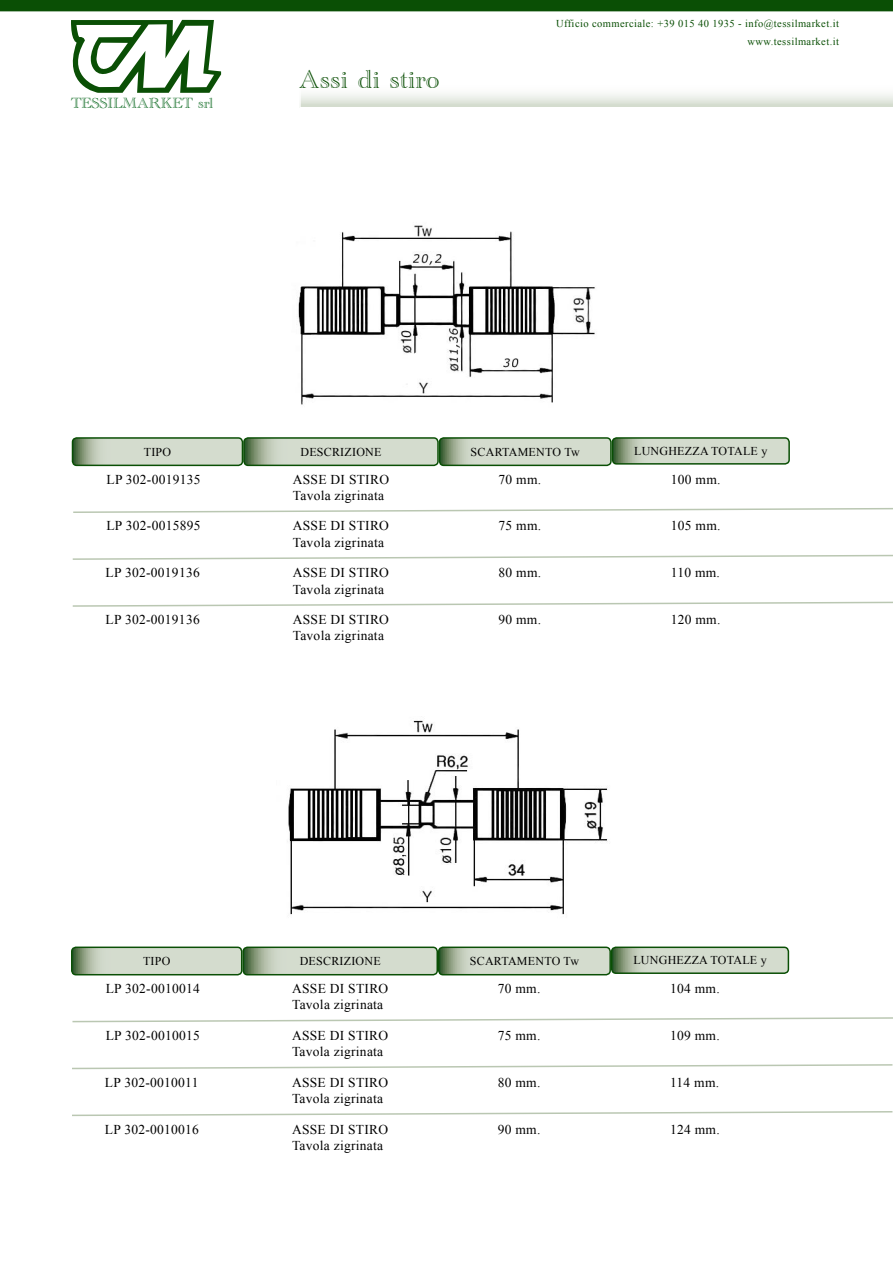
<style>
.page{position:relative;width:893px;height:1263px;background:#fff}
.page>*{position:absolute;margin:0;border:0;box-sizing:border-box;transform-origin:0 0}
.t1{font:27px "Academy Engraved Let Plain";letter-spacing:.02em;color:#0a4f05}
.t2{font:15.15px "Academy Engraved Let Plain";color:#006317}
.t3{font:13.5px/16.2px "Times New Roman";letter-spacing:.02em;color:#000}
.t4{font:12px "Times New Roman";letter-spacing:.02em;color:#000}
.t5{font:10.5px/17.9px "Times New Roman";letter-spacing:.04em;color:#0a4f05;text-align:right}
</style>
<div class="page">
<svg style="left:300px;top:94px;width:593px;height:13px"></svg>
<div style="left:0;top:0;width:893px;height:11px;background:#0a4f05"></div>
<svg style="left:71px;top:20px;width:150px;height:73px"></svg>
<img style="left:287px;top:720px;width:321px;height:195px">
<svg style="left:72px;top:601px;width:821px;height:6px"></svg>
<svg style="left:72px;top:1111px;width:821px;height:5px"></svg>
<div style="left:72px;top:437px;width:171px;height:29px;border:2px solid #0a4f05;border-radius:4px"></div>
<div style="left:71px;top:946px;width:171px;height:29px;border:2px solid #0a4f05;border-radius:4px"></div>
<div style="left:243px;top:437px;width:196px;height:29px;border:2px solid #0a4f05;border-radius:4px"></div>
<div style="left:242px;top:946px;width:196px;height:29px;border:2px solid #0a4f05;border-radius:4px"></div>
<div style="left:439px;top:437px;width:173px;height:29px;border:2px solid #0a4f05;border-radius:4px"></div>
<div style="left:438px;top:946px;width:173px;height:29px;border:2px solid #0a4f05;border-radius:4px"></div>
<svg style="left:72px;top:438px;width:715px;height:27px;background:#c1cdba"></svg>
<div style="left:612px;top:437px;width:178px;height:28px;border:2px solid #0a4f05;border-radius:4px"></div>
<svg style="left:72px;top:947px;width:714px;height:28px;background:#bcc9b5"></svg>
<div style="left:611px;top:946px;width:178px;height:28px;border:2px solid #0a4f05;border-radius:4px"></div>
<svg style="left:73px;top:508px;width:820px;height:5px"></svg>
<svg style="left:72px;top:1017px;width:821px;height:6px"></svg>
<svg style="left:72px;top:554px;width:821px;height:6px"></svg>
<svg style="left:72px;top:1064px;width:821px;height:6px"></svg>
<img style="left:298px;top:225px;width:297px;height:180px">
<p class="t2" style="left:71px;top:95px;width:144px">TESSILMARKET srl</p>
<h1 class="t1" style="left:299px;top:65px;width:142px">Assi di stiro</h1>
<p class="t5" style="left:556px;top:15px;width:284px">Ufficio commerciale: +39 015 40 1935 - info@tessilmarket.it www.tessilmarket.it</p>
<p class="t4" style="left:144px;top:444px;width:29px">TIPO</p>
<p class="t4" style="left:300px;top:444px;width:83px">DESCRIZIONE</p>
<p class="t4" style="left:471px;top:444px;width:111px">SCARTAMENTO Tw</p>
<p class="t4" style="left:634px;top:443px;width:135px">LUNGHEZZA TOTALE y</p>
<p class="t3" style="left:106px;top:471px;width:96px">LP 302-0019135</p>
<p class="t3" style="left:293px;top:471px;width:98px">ASSE DI STIRO<br>Tavola zigrinata</p>
<p class="t3" style="left:499px;top:471px;width:44px">70 mm.</p>
<p class="t3" style="left:671px;top:471px;width:51px">100 mm.</p>
<p class="t3" style="left:106px;top:518px;width:96px">LP 302-0015895</p>
<p class="t3" style="left:293px;top:518px;width:98px">ASSE DI STIRO<br>Tavola zigrinata</p>
<p class="t3" style="left:499px;top:518px;width:44px">75 mm.</p>
<p class="t3" style="left:671px;top:518px;width:51px">105 mm.</p>
<p class="t3" style="left:106px;top:564px;width:96px">LP 302-0019136</p>
<p class="t3" style="left:293px;top:564px;width:98px">ASSE DI STIRO<br>Tavola zigrinata</p>
<p class="t3" style="left:498px;top:564px;width:44px">80 mm.</p>
<p class="t3" style="left:671px;top:564px;width:51px">110 mm.</p>
<p class="t3" style="left:106px;top:611px;width:96px">LP 302-0019136</p>
<p class="t3" style="left:293px;top:611px;width:98px">ASSE DI STIRO<br>Tavola zigrinata</p>
<p class="t3" style="left:498px;top:611px;width:44px">90 mm.</p>
<p class="t3" style="left:671px;top:611px;width:51px">120 mm.</p>
<p class="t4" style="left:143px;top:953px;width:29px">TIPO</p>
<p class="t4" style="left:300px;top:953px;width:83px">DESCRIZIONE</p>
<p class="t4" style="left:470px;top:953px;width:111px">SCARTAMENTO Tw</p>
<p class="t4" style="left:633px;top:952px;width:135px">LUNGHEZZA TOTALE y</p>
<p class="t3" style="left:106px;top:980px;width:96px">LP 302-0010014</p>
<p class="t3" style="left:292px;top:980px;width:98px">ASSE DI STIRO<br>Tavola zigrinata</p>
<p class="t3" style="left:498px;top:980px;width:44px">70 mm.</p>
<p class="t3" style="left:670px;top:980px;width:51px">104 mm.</p>
<p class="t3" style="left:106px;top:1027px;width:96px">LP 302-0010015</p>
<p class="t3" style="left:292px;top:1027px;width:98px">ASSE DI STIRO<br>Tavola zigrinata</p>
<p class="t3" style="left:498px;top:1027px;width:44px">75 mm.</p>
<p class="t3" style="left:670px;top:1027px;width:51px">109 mm.</p>
<p class="t3" style="left:105px;top:1074px;width:95px">LP 302-0010011</p>
<p class="t3" style="left:292px;top:1074px;width:98px">ASSE DI STIRO<br>Tavola zigrinata</p>
<p class="t3" style="left:498px;top:1074px;width:44px">80 mm.</p>
<p class="t3" style="left:670px;top:1074px;width:51px">114 mm.</p>
<p class="t3" style="left:105px;top:1121px;width:96px">LP 302-0010016</p>
<p class="t3" style="left:292px;top:1121px;width:98px">ASSE DI STIRO<br>Tavola zigrinata</p>
<p class="t3" style="left:498px;top:1121px;width:44px">90 mm.</p>
<p class="t3" style="left:670px;top:1121px;width:51px">124 mm.</p>
</div>
